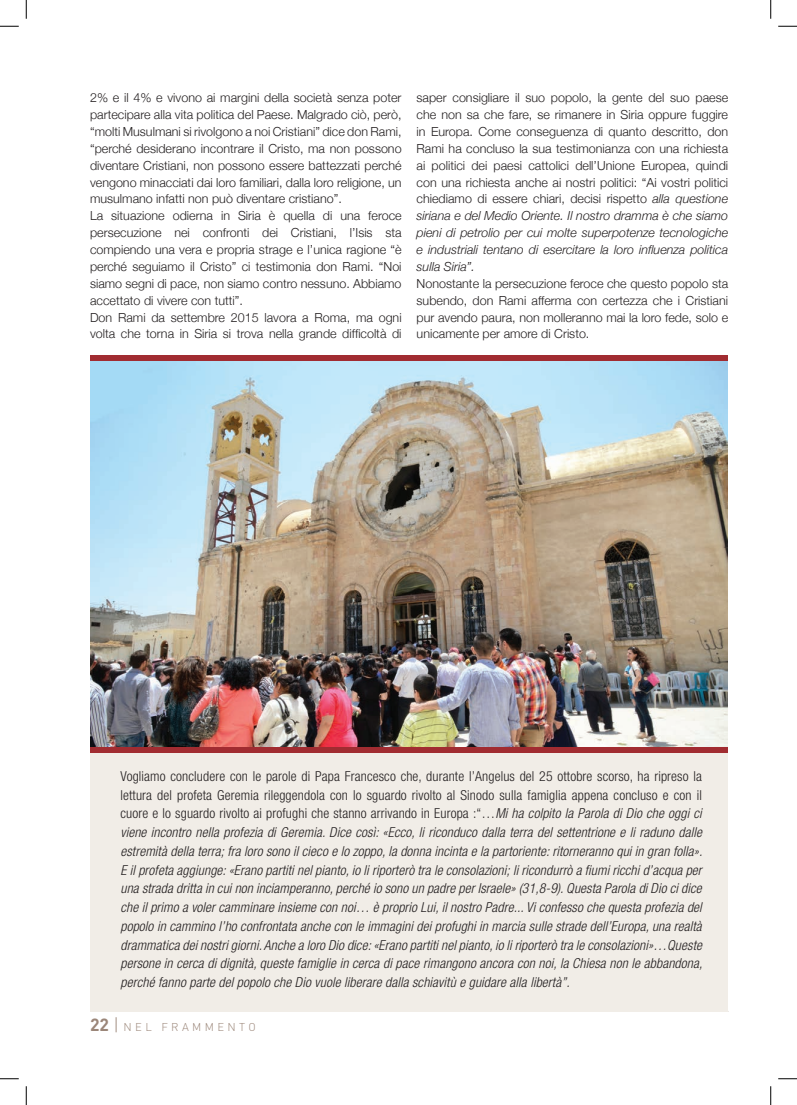
<style>
.page{position:relative;width:797px;height:1105px;background:#fff}
.page>*{position:absolute;margin:0;border:0;box-sizing:border-box;transform-origin:0 0}
.t1{font:italic 300 condensed 13.75px/18.8px "Helvetica Neue";letter-spacing:.01em;color:#231f20;text-align:justify}
.t2{font:300 12.5px/16.9px "Helvetica Neue";color:#231f20;text-align:justify}
.t3{font:300 11.25px "DIN";letter-spacing:.3em;color:#9b8679}
.s1{font-style:italic}
.s2{font-style:normal}
.s3{font-weight:700;font-size:17.5px}
.s4{font-size:17.5px}
</style>
<div class="page">
<hr style="left:90px;top:1011px;width:638px;height:1px;background:#9b8679">
<div style="left:90px;top:747px;width:637px;height:265px;background:#f1ede7"></div>
<img style="left:90px;top:361px;width:638px;height:386px">
<div style="left:90px;top:747px;width:638px;height:6px;background:#a12c31"></div>
<div style="left:90px;top:355px;width:638px;height:6px;background:#a12c31"></div>
<svg style="left:0;top:25px;width:19px;height:2px"></svg>
<svg style="left:778px;top:25px;width:19px;height:2px"></svg>
<svg style="left:0;top:1078px;width:19px;height:1px"></svg>
<svg style="left:778px;top:1078px;width:19px;height:1px"></svg>
<svg style="left:25px;top:0;width:2px;height:19px"></svg>
<svg style="left:25px;top:1086px;width:2px;height:19px"></svg>
<svg style="left:770px;top:0;width:1px;height:19px"></svg>
<svg style="left:770px;top:1086px;width:1px;height:19px"></svg>
<p class="t2" style="left:90px;top:89px;width:313px;text-align:left">2% e il 4% e vivono ai margini della società senza poter partecipare alla vita politica del Paese. Malgrado ciò, però, “molti Musulmani si rivolgono a noi Cristiani” dice don Rami, “perché desiderano incontrare il Cristo, ma non possono diventare Cristiani, non possono essere battezzati perché vengono minacciati dai loro familiari, dalla loro religione, un musulmano infatti non può diventare cristiano”.<br>La situazione odierna in Siria è quella di una feroce persecuzione nei confronti dei Cristiani, l’Isis sta compiendo una vera e propria strage e l’unica ragione “è perché seguiamo il Cristo” ci testimonia don Rami. “Noi siamo segni di pace, non siamo contro nessuno. Abbiamo accettato di vivere con tutti”.<br>Don Rami da settembre 2015 lavora a Roma, ma ogni volta che torna in Siria si trova nella grande difficoltà di</p>
<p class="t2" style="left:416px;top:89px;width:313px">saper consigliare il suo popolo, la gente del suo paese che non sa che fare, se rimanere in Siria oppure fuggire in Europa. Come conseguenza di quanto descritto, don Rami ha concluso la sua testimonianza con una richiesta ai politici dei paesi cattolici dell’Unione Europea, quindi con una richiesta anche ai nostri politici: “Ai vostri politici chiediamo di essere chiari, decisi rispetto <span class="s1">alla questione siriana e del Medio Oriente. Il nostro dramma è che siamo pieni di petrolio per cui molte superpotenze tecnologiche e industriali tentano di esercitare la loro influenza politica sulla Siria”.</span></p>
<p class="t2" style="left:416px;top:274px;width:313px">Nonostante la persecuzione feroce che questo popolo sta subendo, don Rami afferma con certezza che i Cristiani pur avendo paura, non molleranno mai la loro fede, solo e unicamente per amore di Cristo.</p>
<p class="t1" style="left:120px;top:766px;width:583px"><span class="s2">Vogliamo concludere con le parole di Papa Francesco che, durante l’Angelus del 25 ottobre scorso, ha ripreso la lettura del profeta Geremia rileggendola con lo sguardo rivolto al Sinodo sulla famiglia appena concluso e con il cuore e lo sguardo rivolto ai profughi che stanno arrivando in Europa :“…</span>Mi ha colpito la Parola di Dio che oggi ci viene incontro nella profezia di Geremia. Dice così: «Ecco, li riconduco dalla terra del settentrione e li raduno dalle estremità della terra; fra loro sono il cieco e lo zoppo, la donna incinta e la partoriente: ritorneranno qui in gran folla».<br>E il profeta aggiunge: «Erano partiti nel pianto, io li riporterò tra le consolazioni; li ricondurrò a fiumi ricchi d’acqua per una strada dritta in cui non inciamperanno, perché io sono un padre per Israele» (31,8-9). Questa Parola di Dio ci dice che il primo a voler camminare insieme con noi… è proprio Lui, il nostro Padre... Vi confesso che questa profezia del popolo in cammino l’ho confrontata anche con le immagini dei profughi in marcia sulle strade dell’Europa, una realtà drammatica dei nostri giorni. Anche a loro Dio dice: «Erano partiti nel pianto, io li riporterò tra le consolazioni»…Queste persone in cerca di dignità, queste famiglie in cerca di pace rimangono ancora con noi, la Chiesa non le abbandona, perché fanno parte del popolo che Dio vuole liberare dalla schiavitù e guidare alla libertà”.</p>
<p class="t3" style="left:90px;top:1020px;width:167px"><span class="s3">22</span> <span class="s4">|</span> NEL FRAMMENTO</p>
</div>
